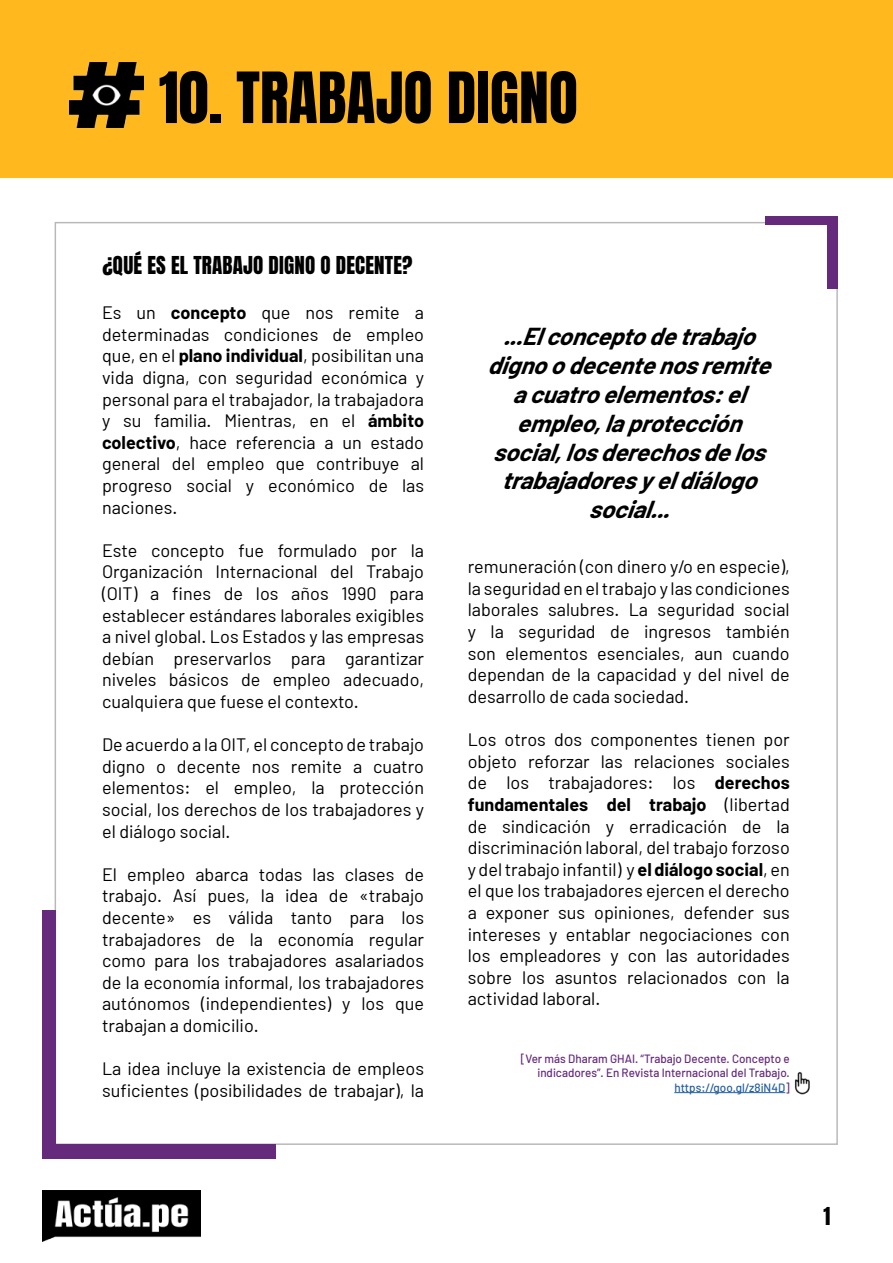
<style>
.page{position:relative;width:893px;height:1263px;background:#fff}
.page>*{position:absolute;margin:0;border:0;box-sizing:border-box;transform-origin:0 0}
.t1{font:60px "Anton";color:#000}
.t2{font:italic 700 24px/28.8px "Barlow";color:#000101;text-align:center}
.t3{font:21px "Anton";letter-spacing:.01em;color:#000}
.t4{font:18px/21.6px "Barlow";color:#000;text-align:justify}
.t5{font:500 12px/14.4px "Barlow";color:#652a7b;text-align:right}
.s1{font-weight:700}
.s2{color:#215e9e}
</style>
<div class="page">
<div style="left:0;top:0;width:893px;height:178px;background:#ffb81e"></div>
<img style="left:70px;top:62px;width:73px;height:65px">
<img style="left:42px;top:1190px;width:159px;height:51px">
<div style="left:765px;top:216px;width:73px;height:9px;background:#652a7b"></div>
<div style="left:827px;top:216px;width:11px;height:72px;background:#652a7b"></div>
<div style="left:42px;top:910px;width:13px;height:248px;background:#652a7b"></div>
<div style="left:43px;top:1144px;width:233px;height:14px;background:#652a7b"></div>
<hr style="left:674px;top:1092px;width:111px;height:1px;background:#215e9e">
<img style="left:794px;top:1071px;width:16px;height:24px">
<h1 class="t1" style="left:159px;top:67px;width:421px">10. TRABAJO DIGNO</h1>
<p class="t3" style="left:102px;top:254px;width:312px">¿QUÉ ES EL TRABAJO DIGNO O DECENTE?</p>
<p class="t4" style="left:102px;top:301px;width:324px">Es un <span class="s1">concepto</span> que nos remite a determinadas condiciones de empleo que, en el <span class="s1">plano individual</span>, posibilitan una vida digna, con seguridad económica y personal para el trabajador, la trabajadora y su familia. Mientras, en el <span class="s1">ámbito colectivo</span>, hace referencia a un estado general del empleo que contribuye al progreso social y económico de las naciones.</p>
<p class="t4" style="left:102px;top:539px;width:324px">Este concepto fue formulado por la Organización Internacional del Trabajo (OIT) a fines de los años 1990 para establecer estándares laborales exigibles a nivel global. Los Estados y las empresas debían preservarlos para garantizar niveles básicos de empleo adecuado, cualquiera que fuese el contexto.</p>
<p class="t4" style="left:102px;top:733px;width:324px">De acuerdo a la OIT, el concepto de trabajo digno o decente nos remite a cuatro elementos: el empleo, la protección social, los derechos de los trabajadores y el diálogo social.</p>
<p class="t4" style="left:102px;top:863px;width:324px">El empleo abarca todas las clases de trabajo. Así pues, la idea de «trabajo decente» es válida tanto para los trabajadores de la economía regular como para los trabajadores asalariados de la economía informal, los trabajadores autónomos (independientes) y los que trabajan a domicilio.</p>
<p class="t4" style="left:102px;top:1057px;width:324px">La idea incluye la existencia de empleos suficientes (posibilidades de trabajar), la</p>
<h2 class="t2" style="left:487px;top:322px;width:295px">...Elconceptodetrabajo dignoodecentenosremite acuatroelementos:el empleo,laprotección social,losderechosdelos trabajadoresyeldiálogo social...</h2>
<p class="t4" style="left:468px;top:555px;width:324px">remuneración (con dinero y/o en especie), la seguridad en el trabajo y las condiciones laborales salubres. La seguridad social y la seguridad de ingresos también son elementos esenciales, aun cuando dependan de la capacidad y del nivel de desarrollo de cada sociedad.</p>
<p class="t4" style="left:468px;top:728px;width:324px">Los otros dos componentes tienen por objeto reforzar las relaciones sociales de los trabajadores: los <span class="s1">derechos fundamentales del trabajo</span> (libertad de sindicación y erradicación de la discriminación laboral, del trabajo forzoso y del trabajo infantil) y <span class="s1">el diálogo social</span>, en el que los trabajadores ejercen el derecho a exponer sus opiniones, defender sus intereses y entablar negociaciones con los empleadores y con las autoridades sobre los asuntos relacionados con la actividad laboral.</p>
<p class="t5" style="left:521px;top:1051px;width:271px">[Ver más Dharam GHAI. “Trabajo Decente. Concepto e indicadores”. En Revista Internacional del Trabajo. <span class="s2">https://goo.gl/z8iN4D</span>]</p>
<p class="t3" style="left:823px;top:1205px;width:8px">1</p>
</div>
